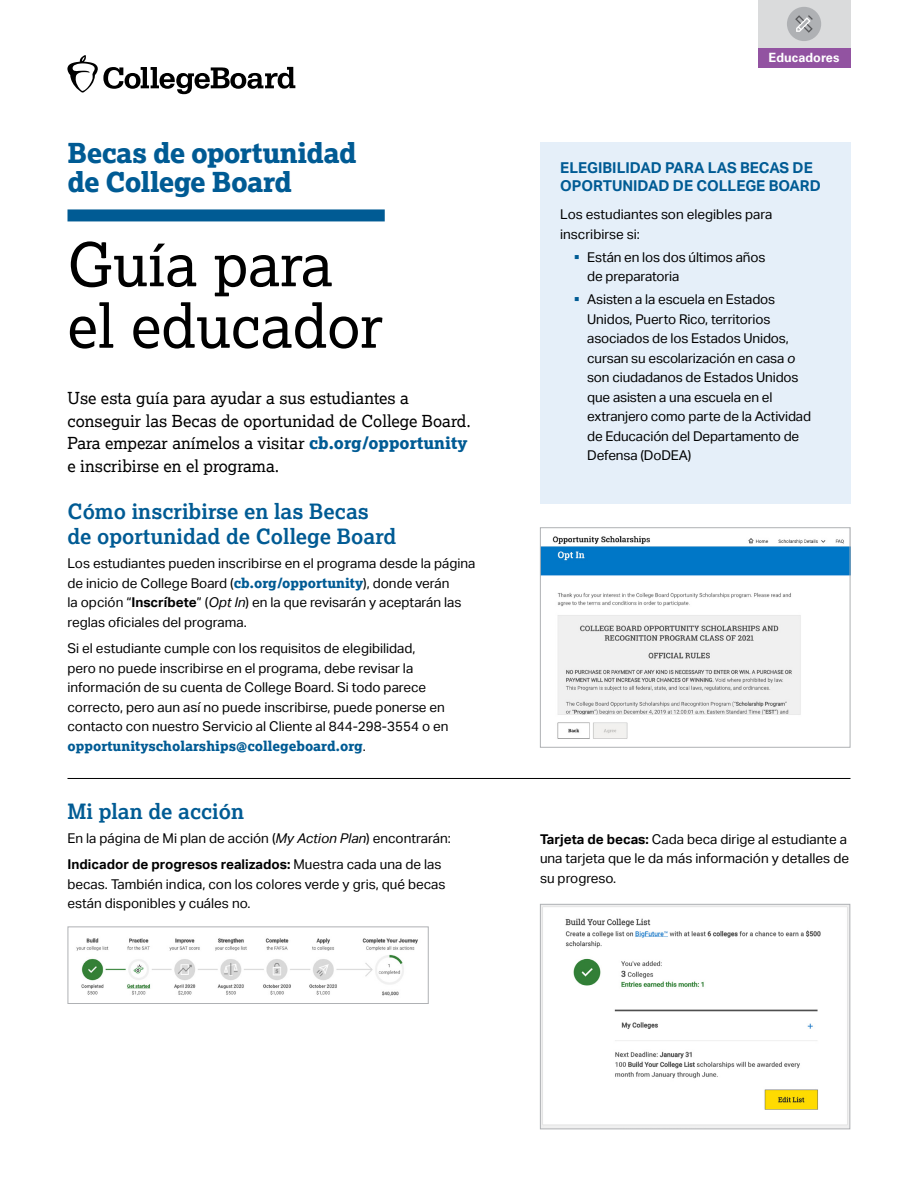
<style>
.page{position:relative;width:918px;height:1188px;background:#fff}
.page>*{position:absolute;margin:0;border:0;box-sizing:border-box;transform-origin:0 0}
.H1______40__Lex__CBR{font:60px/61.5px "Lexia";color:#000}
.t1{font:800 27.45px/28.8px "Lexia";letter-spacing:-.025em;color:#005b94}
.H4______14_17__Lex_B{font:700 21px/25.5px "Lexia";color:#005b94}
.H4_line_above{font:700 21px "Lexia";color:#005b94}
.Intro______11_15__Le{font:16.5px/22.5px "Lexia";color:#000}
.H5__10_12__Akt_BD__C{font:700 15px/18px "Aktiv Grotesk";color:#005b94}
.Text______9_13__Akt{font:13.5px/19.5px "Aktiv Grotesk";color:#000}
.t2{font:700 12.75px "Univers LT Std";color:#fff}
.s1{font-weight:800;color:#005b94}
.s2{font-family:"Lexia";font-weight:800;color:#005b94}
.s3{font-weight:700}
.s4{font-style:italic}
.s5{color:#005b94}
</style>
<div class="page">
<hr style="left:68px;top:778px;width:782px;height:1px;background:#000">
<svg style="left:67px;top:55px;width:228px;height:39px"></svg>
<div style="left:758px;top:0;width:92px;height:53px;background:#dadbdc"></div>
<div style="left:758px;top:48px;width:92px;height:19px;background:#9253a1"></div>
<div style="left:787px;top:7px;width:34px;height:34px;background:#afb1b4;border-radius:50%"></div>
<svg style="left:795px;top:15px;width:18px;height:18px"></svg>
<div style="left:68px;top:209px;width:317px;height:12px;background:#005b94"></div>
<div style="left:540px;top:142px;width:310px;height:361px;background:#e5eff9"></div>
<img style="left:76px;top:938px;width:342px;height:58px">
<div style="left:68px;top:926px;width:361px;height:78px;border:1px solid #afb1b4"></div>
<img style="left:542px;top:906px;width:306px;height:221px">
<div style="left:540px;top:904px;width:310px;height:225px;border:1px solid #afb1b4"></div>
<img style="left:542px;top:536px;width:306px;height:203px">
<div style="left:540px;top:527px;width:310px;height:221px;border:1px solid #afb1b4"></div>
<p class="t1" style="left:68px;top:138px;width:290px">Becas de oportunidad de College Board</p>
<h1 class="H1______40__Lex__CBR" style="left:68px;top:232px;width:317px">Guía para el educador</h1>
<p class="Intro______11_15__Le" style="left:68px;top:386px;width:405px">Use esta guía para ayudar a sus estudiantes a conseguir las Becas de oportunidad de College Board.<br>Para empezar anímelos a visitar <span class="s1">cb.org/opportunity </span>e inscribirse en el programa.</p>
<h2 class="H4______14_17__Lex_B" style="left:68px;top:498px;width:330px">Cómo inscribirse en las Becas de oportunidad de College Board</h2>
<p class="Text______9_13__Akt" style="left:68px;top:554px;width:409px">Los estudiantes pueden inscribirse en el programa desde la página de inicio de College Board (<span class="s2">cb.org/opportunity</span>), donde verán<br>la opción “<span class="s3">Inscríbete</span>” (<span class="s4">Opt In</span>) en la que revisarán y aceptarán las reglas oficiales del programa.</p>
<p class="Text______9_13__Akt" style="left:68px;top:639px;width:383px">Si el estudiante cumple con los requisitos de elegibilidad,<br>pero no puede inscribirse en el programa, debe revisar la información de su cuenta de College Board. Si todo parece correcto, pero aun así no puede inscribirse, puede ponerse en contacto con nuestro Servicio al Cliente al 844-298-3554 o en <span class="s2">opportunityscholarships@collegeboard.org</span>.</p>
<p class="H4_line_above" style="left:68px;top:798px;width:178px">Mi plan de acción</p>
<p class="Text______9_13__Akt" style="left:68px;top:829px;width:385px">En la página de Mi plan de acción (<span class="s4">My Action Plan</span>) encontrarán:</p>
<p class="Text______9_13__Akt" style="left:68px;top:855px;width:380px"><span class="s3">Indicador de progresos realizados:</span> Muestra cada una de las becas. También indica, con los colores verde y gris, qué becas están disponibles y cuáles no.</p>
<p class="t2" style="left:769px;top:50px;width:72px">Educadores</p>
<h3 class="H5__10_12__Akt_BD__C" style="left:560px;top:159px;width:262px">ELEGIBILIDAD PARA LAS BECAS DE<br>OPORTUNIDAD DE COLLEGE BOARD</h3>
<p class="Text______9_13__Akt" style="left:560px;top:205px;width:214px">Los estudiantes son elegibles para inscribirse si:</p>
<p class="Text______9_13__Akt" style="left:587px;top:247px;width:180px;text-indent:-14px"><span class="s5">▪</span> Están en los dos últimos años de preparatoria</p>
<p class="Text______9_13__Akt" style="left:587px;top:290px;width:225px;text-indent:-14px"><span class="s5">▪</span> Asisten a la escuela en Estados<br>Unidos, Puerto Rico, territorios asociados de los Estados Unidos, cursan su escolarización en casa <span class="s4">o </span>son ciudadanos de Estados Unidos que asisten a una escuela en el extranjero como parte de la Actividad de Educación del Departamento de<br>Defensa (DoDEA)</p>
<p class="Text______9_13__Akt" style="left:540px;top:830px;width:311px"><span class="s3">Tarjeta de becas:</span> Cada beca dirige al estudiante a una tarjeta que le da más información y detalles de su progreso.</p>
</div>
